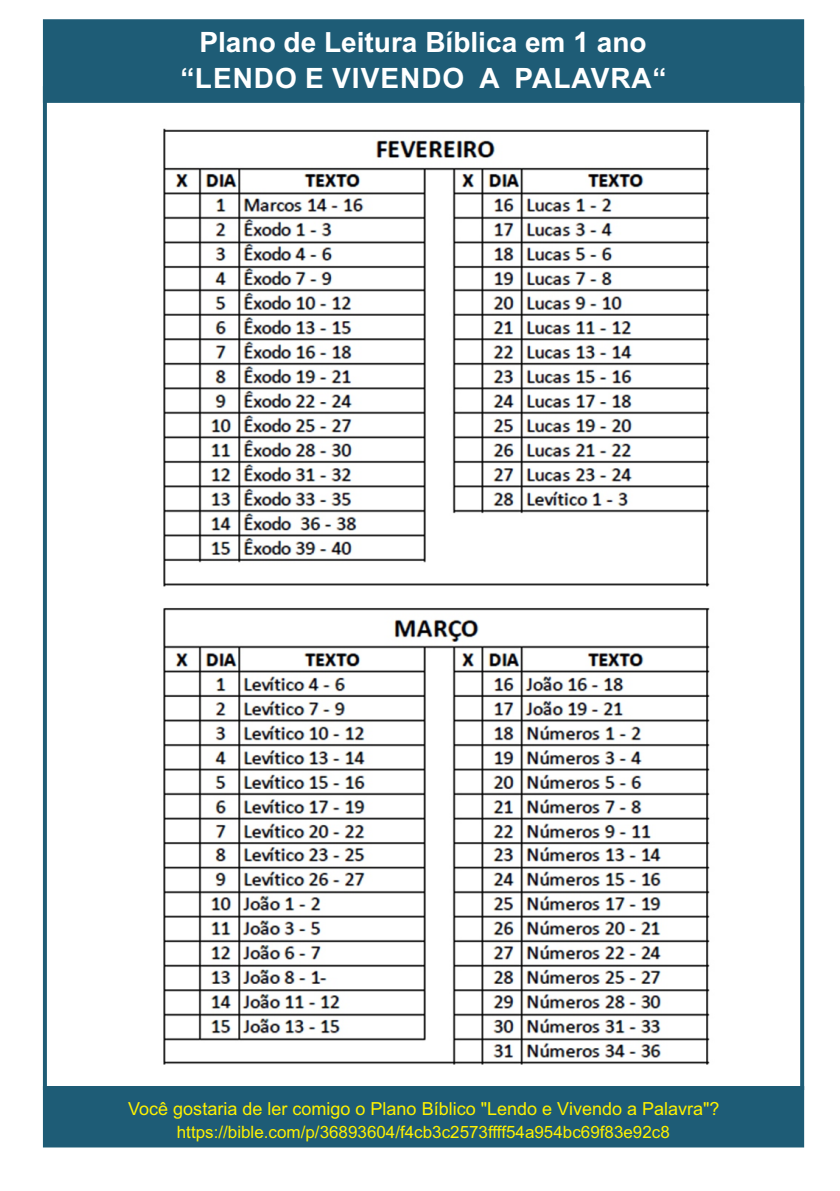
<style>
.page{position:relative;width:840px;height:1191px;background:#fff}
.page>*{position:absolute;margin:0;border:0;box-sizing:border-box;transform-origin:0 0}
.t1{font:700 28px "Arial";color:#fff}
.t2{font:700 28px "Arial";letter-spacing:.035em;color:#fff}
.t3{font:18px "Arial";color:#fff200}
.t4{font:17px "Arial";color:#fff200}
</style>
<div class="page">
<div style="left:42px;top:19px;width:763px;height:86px;background:#1e5c76"></div>
<div style="left:42px;top:1084px;width:763px;height:64px;background:#1e5c76"></div>
<img style="left:163px;top:128px;width:547px;height:937px">
<h1 class="t1" style="left:199px;top:32px;width:448px">Plano de Leitura Bíblica em 1 ano</h1>
<h1 class="t2" style="left:180px;top:68px;width:487px">“LENDO E VIVENDO A PALAVRA“</h1>
<p class="t3" style="left:128px;top:1101px;width:592px">Você gostaria de ler comigo o Plano Bíblico "Lendo e Vivendo a Palavra"?</p>
<p class="t4" style="left:177px;top:1125px;width:494px">https://bible.com/p/36893604/f4cb3c2573ffff54a954bc69f83e92c8</p>
</div>
